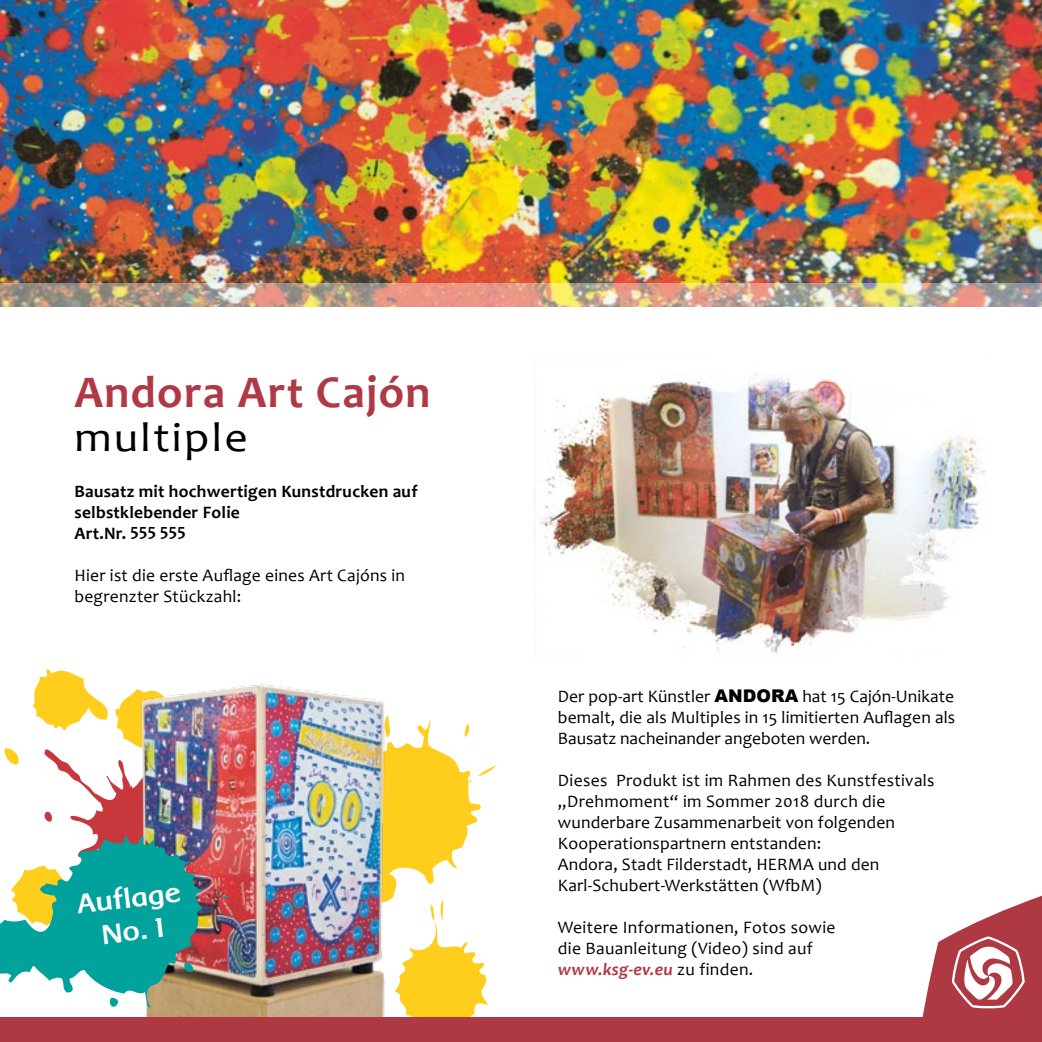
<style>
.page{position:relative;width:1042px;height:1042px;background:#fff}
.page>*{position:absolute;margin:0;border:0;box-sizing:border-box;transform-origin:0 0}
.t1{font:700 45.5px "Candara";letter-spacing:.03em;color:#af3945}
.t2{font:41.82px "Candara";letter-spacing:.05em;color:#000;scale:1.09 1}
.t3{font:700 27.82px/33.2px "Baar Metanoia";color:#fff;text-align:center}
.t4{font:17.5px/21px "Candara";letter-spacing:.01em;color:#000}
.t5{font:700 17.5px/21px "Candara";letter-spacing:.015em;color:#000}
.s1{font-family:"Arial";font-weight:900}
.s2{font-weight:700;font-style:italic;color:#af3945}
</style>
<div class="page">
<svg style="left:922px;top:895px;width:120px;height:122px"></svg>
<img style="left:534px;top:373px;width:452px;height:281px">
<svg style="left:4px;top:720px;width:493px;height:297px"></svg>
<img style="left:17px;top:669px;width:390px;height:348px">
<svg style="left:0;top:836px;width:229px;height:181px"></svg>
<img style="left:43px;top:723px;width:222px;height:187px">
<div style="left:0;top:1017px;width:1042px;height:25px;background:#ae3942"></div>
<img style="left:0;top:0;width:1042px;height:283px">
<img style="left:0;top:283px;width:1042px;height:24px">
<h1 class="t1" style="left:74px;top:365px;width:358px">Andora Art Cajón</h1>
<h2 class="t2" style="left:74px;top:412px;width:160px">multiple</h2>
<p class="t5" style="left:74px;top:481px;width:345px">Bausatz mit hochwertigen Kunstdrucken auf selbstklebender Folie<br>Art.Nr. 555 555</p>
<p class="t4" style="left:74px;top:565px;width:332px">Hier ist die erste Auflage eines Art Cajóns in begrenzter Stückzahl:</p>
<h3 class="t3" style="left:76px;top:888px;width:105px;rotate:-7deg">Auflage<br>No. I</h3>
<p class="t4" style="left:558px;top:686px;width:399px;text-align:justify">Der pop-art Künstler <span class="s1">ANDORA</span> hat 15 Cajón-Unikate bemalt, die als Multiples in 15 limitierten Auflagen als Bausatz nacheinander angeboten werden.</p>
<p class="t4" style="left:558px;top:770px;width:378px">Dieses Produkt ist im Rahmen des Kunstfestivals „Drehmoment“ im Sommer 2018 durch die wunderbare Zusammenarbeit von folgenden Kooperationspartnern entstanden:<br>Andora, Stadt Filderstadt, HERMA und den Karl-Schubert-Werkstätten (WfbM)</p>
<p class="t4" style="left:558px;top:917px;width:279px">Weitere Informationen, Fotos sowie die Bauanleitung (Video) sind auf <span class="s2">www.ksg-ev.eu</span> zu finden.</p>
</div>
